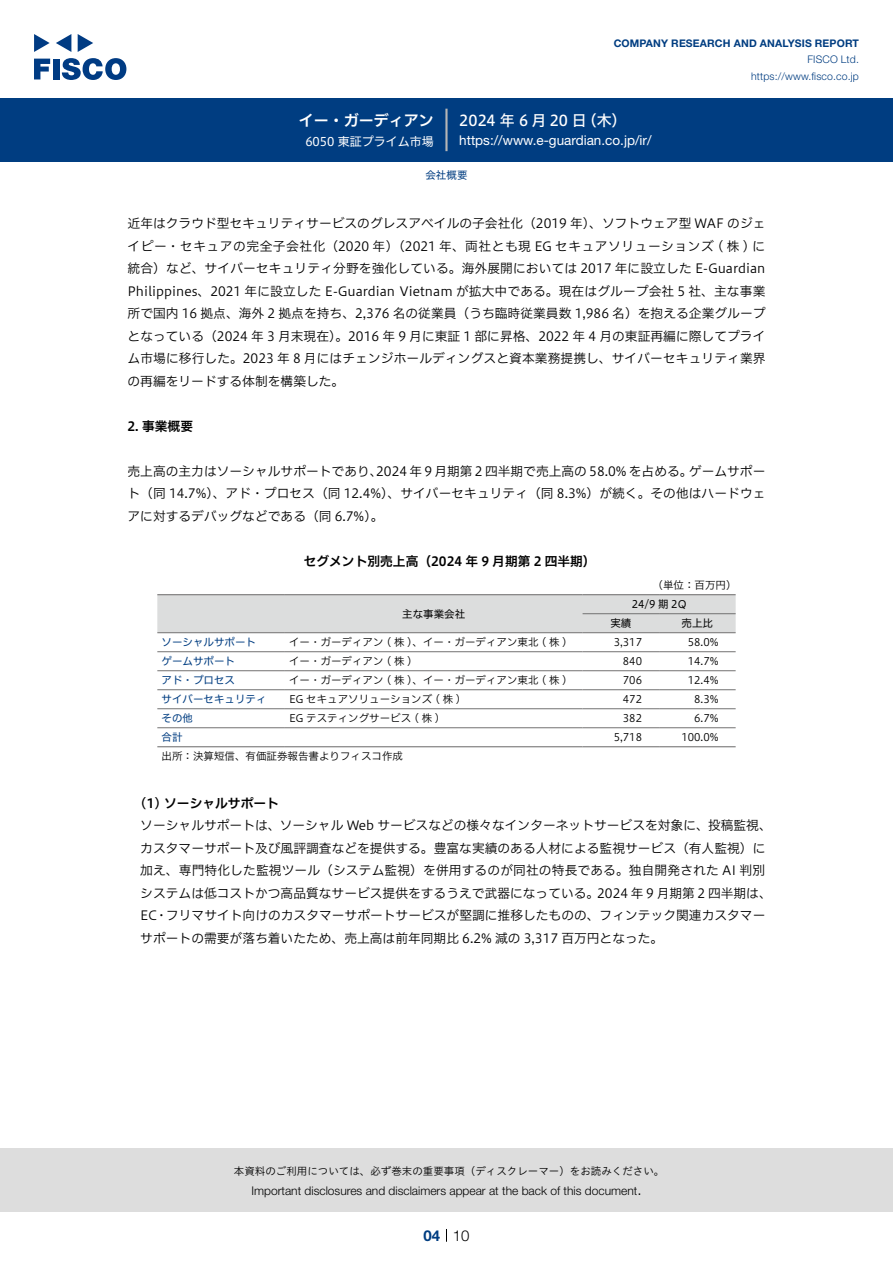
<style>
.page{position:relative;width:893px;height:1263px;background:#fff}
.page>*{position:absolute;margin:0;border:0;box-sizing:border-box;transform-origin:0 0}
.t1{font:15px "Hiragino UD Sans F Std N W5";letter-spacing:.01em;color:#fff}
.t2{font:15px "Hiragino UD Sans F Std N W6";color:#fff}
.t3{font:300 15px "Helvetica Neue LT Std";color:#000}
.t4{font:700 15px "Helvetica Neue LT Std";color:#003d81}
.t5{font:13.5px "Helvetica Neue LT Std";color:#fff}
.t6{font:12.75px/22.5px "Hiragino UD Sans F Std N W3";color:#000}
.t7{font:12.75px "Hiragino UD Sans F Std N W6";color:#000}
.t8{font:300 12px "Helvetica Neue LT Std";color:#000}
.t9{font:12px "Hiragino UD Sans F Std N W4";color:#fff}
.t10{font:10.5px "Hiragino UD Sans F Std N W3";color:#000}
.t11{font:10.5px "Hiragino UD Sans F Std N W4";color:#003d81}
.t12{font:10.5px "Hiragino UD Sans Std W3";color:#000}
.t13{font:700 10.5px "Helvetica Neue LT Std";letter-spacing:.015em;color:#003d81}
.t14{font:300 10.5px/16.5px "Helvetica Neue LT Std";letter-spacing:.015em;color:#003d81;text-align:right}
.t15{font:10.5px "Hiragino UD Sans F Std N W4";color:#000}
</style>
<div class="page">
<div style="left:0;top:1148px;width:893px;height:64px;background:#ddd"></div>
<svg style="left:34px;top:59px;width:16px;height:20px"></svg>
<div style="left:53px;top:59px;width:6px;height:20px;background:#003b83"></div>
<svg style="left:62px;top:58px;width:64px;height:22px"></svg>
<svg style="left:34px;top:34px;width:16px;height:18px"></svg>
<svg style="left:78px;top:34px;width:15px;height:18px"></svg>
<svg style="left:56px;top:34px;width:15px;height:18px"></svg>
<div style="left:0;top:98px;width:893px;height:64px;background:#003d81"></div>
<hr style="left:445px;top:109px;width:3px;height:42px;background:#b5b5b6">
<svg style="left:446px;top:1229px;width:1px;height:13px"></svg>
<div style="left:157px;top:595px;width:579px;height:37px;background:#dcdddd"></div>
<hr style="left:583px;top:613px;width:76px;height:1px;background:#727171">
<hr style="left:659px;top:613px;width:77px;height:1px;background:#727171">
<hr style="left:157px;top:632px;width:128px;height:1px;background:#727171">
<hr style="left:285px;top:632px;width:298px;height:1px;background:#727171">
<hr style="left:583px;top:632px;width:76px;height:1px;background:#727171">
<hr style="left:659px;top:632px;width:77px;height:1px;background:#727171">
<hr style="left:157px;top:651px;width:128px;height:1px;background:#727171">
<hr style="left:285px;top:651px;width:298px;height:1px;background:#727171">
<hr style="left:583px;top:651px;width:76px;height:1px;background:#727171">
<hr style="left:659px;top:651px;width:77px;height:1px;background:#727171">
<hr style="left:157px;top:670px;width:128px;height:1px;background:#727171">
<hr style="left:285px;top:670px;width:298px;height:1px;background:#727171">
<hr style="left:583px;top:670px;width:76px;height:1px;background:#727171">
<hr style="left:659px;top:670px;width:77px;height:1px;background:#727171">
<hr style="left:157px;top:689px;width:128px;height:1px;background:#727171">
<hr style="left:285px;top:689px;width:298px;height:1px;background:#727171">
<hr style="left:583px;top:689px;width:76px;height:1px;background:#727171">
<hr style="left:659px;top:689px;width:77px;height:1px;background:#727171">
<hr style="left:157px;top:708px;width:128px;height:1px;background:#727171">
<hr style="left:285px;top:708px;width:298px;height:1px;background:#727171">
<hr style="left:583px;top:708px;width:76px;height:1px;background:#727171">
<hr style="left:659px;top:708px;width:77px;height:1px;background:#727171">
<hr style="left:157px;top:727px;width:128px;height:1px;background:#727171">
<hr style="left:285px;top:727px;width:298px;height:1px;background:#727171">
<hr style="left:583px;top:727px;width:76px;height:1px;background:#727171">
<hr style="left:659px;top:727px;width:77px;height:1px;background:#727171">
<hr style="left:157px;top:594px;width:128px;height:1px;background:#727171">
<hr style="left:285px;top:594px;width:298px;height:1px;background:#727171">
<hr style="left:583px;top:594px;width:76px;height:1px;background:#727171">
<hr style="left:659px;top:594px;width:77px;height:1px;background:#727171">
<hr style="left:157px;top:746px;width:128px;height:1px;background:#727171">
<hr style="left:285px;top:746px;width:298px;height:1px;background:#727171">
<hr style="left:583px;top:746px;width:76px;height:1px;background:#727171">
<hr style="left:659px;top:746px;width:77px;height:1px;background:#727171">
<p class="t2" style="left:299px;top:109px;width:136px">イー・ガーディアン</p>
<p class="t9" style="left:305px;top:132px;width:130px">6050 東証プライム市場</p>
<p class="t13" style="left:614px;top:37px;width:247px">COMPANY RESEARCH AND ANALYSIS REPORT</p>
<p class="t14" style="left:751px;top:51px;width:109px">FISCO Ltd. https://www.fisco.co j p.</p>
<p class="t1" style="left:582px;top:109px;width:46px">（木(</p>
<p class="t1" style="left:459px;top:109px;width:129px">2024 年 6 月20 日</p>
<p class="t5" style="left:459px;top:132px;width:194px">https://www -e. guardian. c o j p. /i r/</p>
<p class="t11" style="left:425px;top:167px;width:43px">会社概要</p>
<p class="t6" style="left:128px;top:211px;width:639px;text-align:justify">近年はクラウド型セキュリティサービスのグレスアベイルの子会社化（2019 年）、ソフトウェア型 WAF のジェイピー・セキュアの完全子会社化（2020 年）（2021 年、両社とも現 EG セキュアソリューションズ ( 株 ) に統合）など、サイバーセキュリティ分野を強化している。海外展開においては 2017 年に設立した E-Guardian Philippines、2021 年に設立した E-Guardian Vietnam が拡大中である。現在はグループ会社 5 社、主な事業所で国内 16 拠点、海外 2 拠点を持ち、2,376 名の従業員（うち臨時従業員数 1,986 名）を抱える企業グループとなっている（2024 年 3 月末現在）。2016 年 9 月に東証 1 部に昇格、2022 年 4 月の東証再編に際してプライム市場に移行した。2023 年 8 月にはチェンジホールディングスと資本業務提携し、サイバーセキュリティ業界の再編をリードする体制を構築した。</p>
<p class="t7" style="left:128px;top:416px;width:67px">2. 事業概要</p>
<p class="t6" style="left:689px;top:459px;width:78px">ゲームサポー</p>
<p class="t6" style="left:128px;top:459px;width:639px">売上高の主力はソーシャルサポートであり、<br>ト（同 14.7%）、アド・プロセス（同 12.4%）、サイバーセキュリティ（同 8.3%）が続く。その他はハードウェアに対するデバッグなどである（同 6.7% 。(</p>
<p class="t7" style="left:304px;top:551px;width:293px">セグメント別売上高（2024 年 9 月期第 2 四半期(</p>
<p class="t10" style="left:653px;top:577px;width:85px">（単位：百万円(</p>
<p class="t15" style="left:632px;top:596px;width:56px">24/9 期 2Q</p>
<p class="t15" style="left:402px;top:606px;width:64px">主な事業会社</p>
<p class="t15" style="left:682px;top:615px;width:33px">売上比</p>
<p class="t6" style="left:376px;top:459px;width:318px">2024 年 9 月期第 2 四半期で売上高の 58.0% を占める。</p>
<p class="t15" style="left:610px;top:615px;width:22px">実績</p>
<p class="t11" style="left:162px;top:634px;width:96px">ソーシャルサポート</p>
<p class="t10" style="left:289px;top:634px;width:280px">イー・ガーディアン ( 株 )、イー・ガーディアン東北 ( 株 (</p>
<p class="t10" style="left:614px;top:634px;width:30px">3,317</p>
<p class="t10" style="left:688px;top:634px;width:32px">58.0%</p>
<p class="t11" style="left:162px;top:653px;width:75px">ゲームサポート</p>
<p class="t10" style="left:289px;top:653px;width:125px">イー・ガーディアン ( 株 (</p>
<p class="t10" style="left:623px;top:653px;width:21px">840</p>
<p class="t10" style="left:688px;top:653px;width:32px">14.7%</p>
<p class="t11" style="left:162px;top:672px;width:75px">アド・プロセス</p>
<p class="t10" style="left:289px;top:672px;width:280px">イー・ガーディアン ( 株 )、イー・ガーディアン東北 ( 株 (</p>
<p class="t10" style="left:623px;top:672px;width:21px">706</p>
<p class="t10" style="left:688px;top:672px;width:32px">12.4%</p>
<p class="t11" style="left:162px;top:691px;width:106px">サイバーセキュリティ</p>
<p class="t10" style="left:289px;top:691px;width:173px">EG セキュアソリューションズ ( 株 (</p>
<p class="t10" style="left:623px;top:691px;width:21px">472</p>
<p class="t10" style="left:694px;top:691px;width:26px">8.3%</p>
<p class="t11" style="left:162px;top:710px;width:33px">その他</p>
<p class="t10" style="left:289px;top:710px;width:152px">EG テスティングサービス ( 株 (</p>
<p class="t10" style="left:623px;top:710px;width:21px">382</p>
<p class="t10" style="left:694px;top:710px;width:26px">6.7%</p>
<p class="t11" style="left:162px;top:729px;width:22px">合計</p>
<p class="t10" style="left:162px;top:748px;width:243px">出所：決算短信、有価証券報告書よりフィスコ作成</p>
<p class="t7" style="left:140px;top:793px;width:140px">1( ) ソーシャルサポート</p>
<p class="t6" style="left:140px;top:813px;width:633px">ソーシャルサポートは、ソーシャル Web サービスなどの様々なインターネットサービスを対象に、投稿監視、</p>
<p class="t6" style="left:140px;top:836px;width:627px">カスタマーサポート及び風評調査などを提供する。豊富な実績のある人材による監視サービス（有人監視）に</p>
<p class="t6" style="left:140px;top:858px;width:626px">加え、専門特化した監視ツール（システム監視）を併用するのが同社の特長である。独自開発された AI 判別</p>
<p class="t6" style="left:597px;top:881px;width:176px">2024 年 9 月期第 2 四半期は、</p>
<p class="t10" style="left:614px;top:729px;width:30px">5,718</p>
<p class="t10" style="left:681px;top:729px;width:39px">100.0%</p>
<p class="t6" style="left:166px;top:881px;width:601px;text-indent:-26px">システムは低コストかつ高品質なサービス提供をするうえで武器になっている。<br>フリマサイト向けのカスタマーサポートサービスが堅調に推移したものの、フィンテック関連カスタマー</p>
<p class="t6" style="left:140px;top:903px;width:525px">EC<br>サポートの需要が落ち着いたため、売上高は前年同期比 6.2% 減の 3,317 百万円となった。</p>
<p class="t6" style="left:155px;top:903px;width:14px">・</p>
<p class="t12" style="left:234px;top:1163px;width:432px">本資料のご利用については、必ず巻末の重要事項（ディスクレーマー）をお読みください。</p>
<p class="t3" style="left:637px;top:1180px;width:6px">.</p>
<p class="t8" style="left:251px;top:1183px;width:387px">Important disclosures and disclaimers appear at the back of this document</p>
<p class="t4" style="left:423px;top:1226px;width:18px">04</p>
<p class="t3" style="left:453px;top:1226px;width:18px">10</p>
</div>
